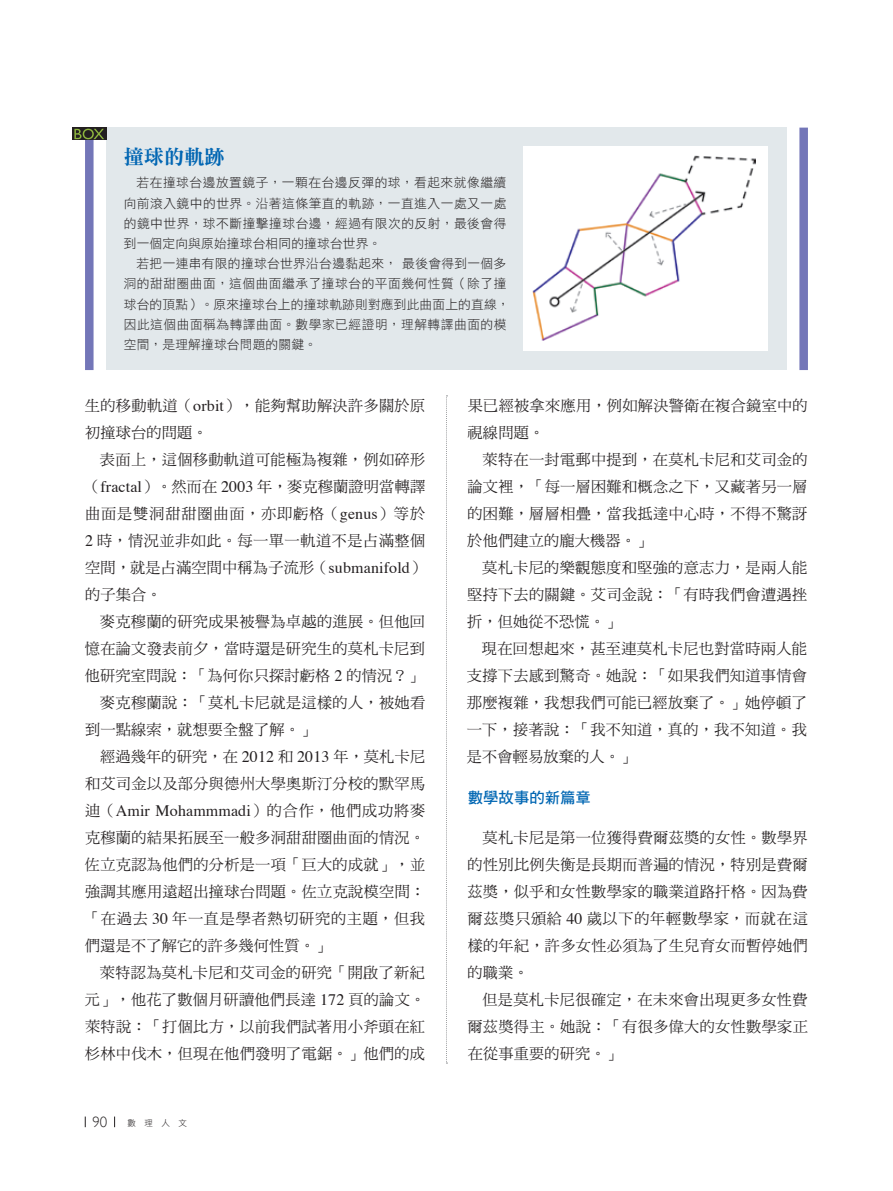
<style>
.page{position:relative;width:893px;height:1191px;background:#fff}
.page>*{position:absolute;margin:0;border:0;box-sizing:border-box;transform-origin:0 0}
.t1{font:20.25px "DF Ming Std W9";color:#0166b3}
.t2{font:15.9px "Times";letter-spacing:.01em;color:#231f20}
.t3{font:15.45px "DF Hei Std W7";color:#0166b3}
.t4{font:15.15px "DF Ming Std W5";letter-spacing:.02em;color:#231f20}
.t5{font:15.15px "DF Ming Std W5";letter-spacing:.045em;color:#231f20}
.t6{font:15.15px "DF Ming Std W5";letter-spacing:.055em;color:#231f20}
.t7{font:300 14.85px "Gill Sans";color:#231f20}
.t8{font:12.75px "DF Hei Std W3";letter-spacing:.04em;color:#231f20}
.t9{font:12.75px "DF Hei Std W3";letter-spacing:.01em;color:#231f20}
.t10{font:8.55px "DF Hei Std W3";color:#231f20}
.s1{font-family:"Times";font-size:15.9px}
.s2{font-family:"DF Ming Std W5";font-size:15.15px}
</style>
<div class="page">
<svg style="left:446px;top:395px;width:1px;height:668px"></svg>
<div style="left:106px;top:128px;width:681px;height:242px;background:#e2e8eb"></div>
<div style="left:85px;top:128px;width:9px;height:242px;background:#7376b8"></div>
<div style="left:799px;top:128px;width:9px;height:242px;background:#7376b8"></div>
<div style="left:523px;top:147px;width:245px;height:204px;background:#fff"></div>
<img style="left:532px;top:155px;width:223px;height:186px">
<div style="left:72px;top:128px;width:34px;height:12px;background:#231f20"></div>
<svg style="left:74px;top:129px;width:30px;height:10px"></svg>
<p class="t1" style="left:124px;top:146px;width:102px">撞球的軌跡</p>
<p class="t8" style="left:136px;top:176px;width:371px">若在撞球台邊放置鏡子，一顆在台邊反彈的球，看起來就像繼續</p>
<p class="t8" style="left:124px;top:196px;width:384px">向前滾入鏡中的世界。沿著這條筆直的軌跡，一直進入一處又一處</p>
<p class="t8" style="left:124px;top:216px;width:384px">的鏡中世界，球不斷撞擊撞球台邊，經過有限次的反射，最後會得</p>
<p class="t9" style="left:124px;top:237px;width:259px">到一個定向與原始撞球台相同的撞球台世界。</p>
<p class="t8" style="left:137px;top:257px;width:371px">若把一連串有限的撞球台世界沿台邊黏起來，最後會得到一個多</p>
<p class="t8" style="left:124px;top:277px;width:384px">洞的甜甜圈曲面，這個曲面繼承了撞球台的平面幾何性質（除了撞</p>
<p class="t9" style="left:124px;top:297px;width:387px">球台的頂點）。原來撞球台上的撞球軌跡則對應到此曲面上的直線，</p>
<p class="t8" style="left:124px;top:317px;width:384px">因此這個曲面稱為轉譯曲面。數學家已經證明，理解轉譯曲面的模</p>
<p class="t9" style="left:124px;top:337px;width:195px">空間，是理解撞球台問題的關鍵。</p>
<p class="t4" style="left:85px;top:397px;width:342px">生的移動軌道（<span class="s1">orbit</span>），能夠幫助解決許多關於原</p>
<p class="t4" style="left:85px;top:424px;width:124px">初撞球台的問題。</p>
<p class="t4" style="left:100px;top:451px;width:327px">表面上，這個移動軌道可能極為複雜，例如碎形</p>
<p class="t4" style="left:85px;top:478px;width:342px">（<span class="s1">fractal</span>）。然而在 <span class="s1">2003</span> 年，麥克穆蘭證明當轉譯</p>
<p class="t6" style="left:85px;top:505px;width:342px">曲面是雙洞甜甜圈曲面，亦即虧格（<span class="s1">genus</span>）等於</p>
<p class="t4" style="left:85px;top:532px;width:342px"><span class="s1">2</span> 時，情況並非如此。每一單一軌道不是占滿整個</p>
<p class="t4" style="left:85px;top:559px;width:342px">空間，就是占滿空間中稱為子流形（<span class="s1">submanifold</span>）</p>
<p class="t4" style="left:85px;top:586px;width:78px">的子集合。</p>
<p class="t4" style="left:100px;top:613px;width:327px">麥克穆蘭的研究成果被譽為卓越的進展。但他回</p>
<p class="t4" style="left:85px;top:640px;width:342px">憶在論文發表前夕，當時還是研究生的莫札卡尼到</p>
<p class="t4" style="left:85px;top:667px;width:340px">他研究室問說：「為何你只探討虧格 <span class="s1">2</span> 的情況？」</p>
<p class="t4" style="left:100px;top:694px;width:327px">麥克穆蘭說：「莫札卡尼就是這樣的人，被她看</p>
<p class="t4" style="left:85px;top:721px;width:232px">到一點線索，就想要全盤了解。」</p>
<p class="t4" style="left:100px;top:748px;width:327px">經過幾年的研究，在 <span class="s1">2012</span> 和 <span class="s1">2013</span> 年，莫札卡尼</p>
<p class="t4" style="left:85px;top:775px;width:342px">和艾司金以及部分與德州大學奧斯汀分校的默罕馬</p>
<p class="t2" style="left:85px;top:795px;width:342px"><span class="s2">迪（</span>Amir Mohammmadi<span class="s2">）的合作，他們成功將麥</span></p>
<p class="t4" style="left:85px;top:829px;width:342px">克穆蘭的結果拓展至一般多洞甜甜圈曲面的情況。</p>
<p class="t4" style="left:85px;top:856px;width:342px">佐立克認為他們的分析是一項「巨大的成就」，並</p>
<p class="t4" style="left:85px;top:883px;width:342px">強調其應用遠超出撞球台問題。佐立克說模空間：</p>
<p class="t5" style="left:85px;top:910px;width:342px">「在過去 <span class="s1">30</span> 年一直是學者熱切研究的主題，但我</p>
<p class="t4" style="left:85px;top:937px;width:247px">們還是不了解它的許多幾何性質。」</p>
<p class="t4" style="left:100px;top:964px;width:327px">萊特認為莫札卡尼和艾司金的研究「開啟了新紀</p>
<p class="t4" style="left:85px;top:991px;width:342px">元」，他花了數個月研讀他們長達 <span class="s1">172</span> 頁的論文。</p>
<p class="t4" style="left:85px;top:1018px;width:342px">萊特說：「打個比方，以前我們試著用小斧頭在紅</p>
<p class="t4" style="left:85px;top:1045px;width:342px">杉林中伐木，但現在他們發明了電鋸。」他們的成</p>
<p class="t7" style="left:92px;top:1113px;width:16px">90</p>
<p class="t10" style="left:128px;top:1118px;width:61px">數　理　人　文</p>
<p class="t4" style="left:468px;top:397px;width:342px">果已經被拿來應用，例如解決警衛在複合鏡室中的</p>
<p class="t4" style="left:468px;top:424px;width:78px">視線問題。</p>
<p class="t4" style="left:482px;top:451px;width:327px">萊特在一封電郵中提到，在莫札卡尼和艾司金的</p>
<p class="t4" style="left:467px;top:478px;width:342px">論文裡，「每一層困難和概念之下，又藏著另一層</p>
<p class="t4" style="left:467px;top:505px;width:342px">的困難，層層相疊，當我抵達中心時，不得不驚訝</p>
<p class="t4" style="left:467px;top:532px;width:186px">於他們建立的龐大機器。」</p>
<p class="t4" style="left:482px;top:559px;width:327px">莫札卡尼的樂觀態度和堅強的意志力，是兩人能</p>
<p class="t4" style="left:467px;top:586px;width:342px">堅持下去的關鍵。艾司金說：「有時我們會遭遇挫</p>
<p class="t4" style="left:467px;top:613px;width:155px">折，但她從不恐慌。」</p>
<p class="t4" style="left:482px;top:640px;width:327px">現在回想起來，甚至連莫札卡尼也對當時兩人能</p>
<p class="t4" style="left:467px;top:667px;width:342px">支撐下去感到驚奇。她說：「如果我們知道事情會</p>
<p class="t4" style="left:467px;top:694px;width:342px">那麼複雜，我想我們可能已經放棄了。」她停頓了</p>
<p class="t4" style="left:467px;top:721px;width:342px">一下，接著說：「我不知道，真的，我不知道。我</p>
<p class="t4" style="left:467px;top:748px;width:170px">是不會輕易放棄的人。」</p>
<p class="t3" style="left:468px;top:789px;width:125px">數學故事的新篇章</p>
<p class="t4" style="left:483px;top:829px;width:327px">莫札卡尼是第一位獲得費爾茲獎的女性。數學界</p>
<p class="t4" style="left:468px;top:856px;width:342px">的性別比例失衡是長期而普遍的情況，特別是費爾</p>
<p class="t4" style="left:467px;top:883px;width:342px">茲獎，似乎和女性數學家的職業道路扞格。因為費</p>
<p class="t5" style="left:468px;top:910px;width:342px">爾茲獎只頒給 <span class="s1">40</span> 歲以下的年輕數學家，而就在這</p>
<p class="t4" style="left:468px;top:937px;width:342px">樣的年紀，許多女性必須為了生兒育女而暫停她們</p>
<p class="t4" style="left:468px;top:964px;width:63px">的職業。</p>
<p class="t4" style="left:482px;top:991px;width:327px">但是莫札卡尼很確定，在未來會出現更多女性費</p>
<p class="t4" style="left:467px;top:1018px;width:342px">爾茲獎得主。她說：「有很多偉大的女性數學家正</p>
<p class="t4" style="left:468px;top:1045px;width:155px">在從事重要的研究。」</p>
</div>
